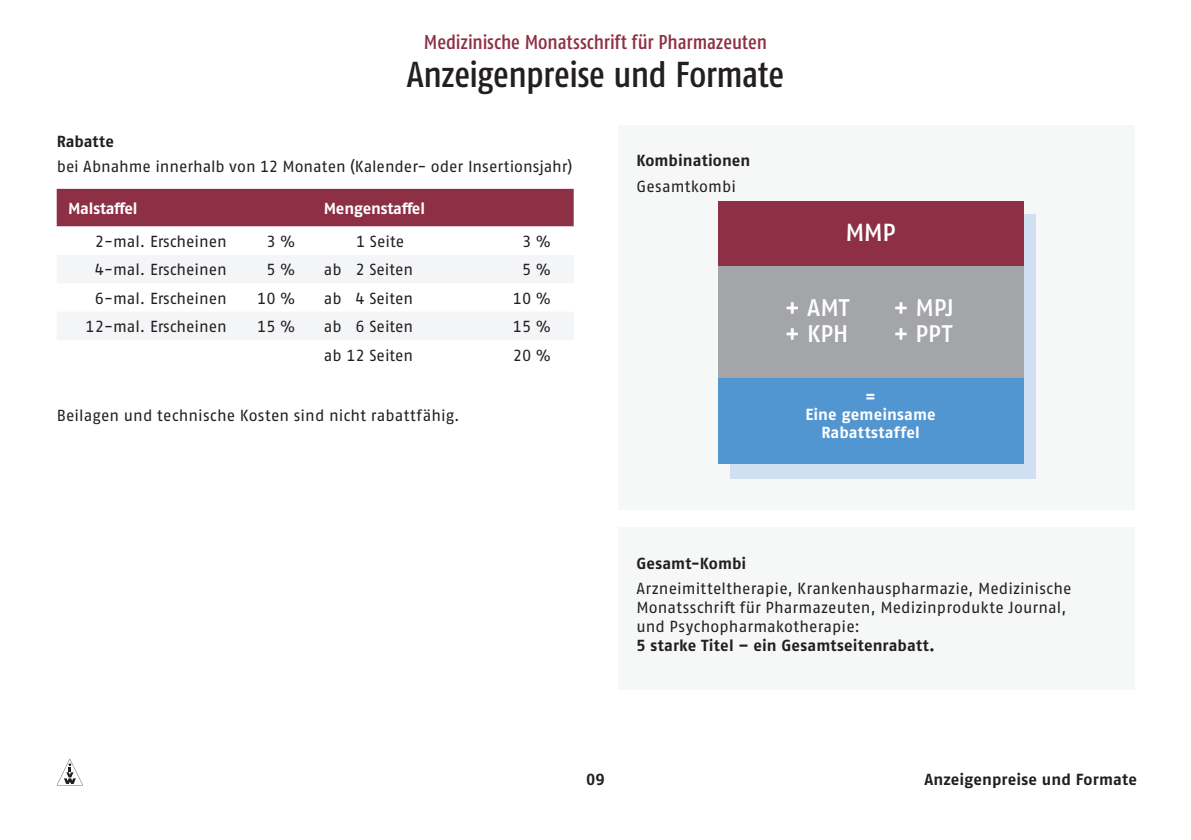
<style>
.page{position:relative;width:1191px;height:840px;background:#fff}
.page>*{position:absolute;margin:0;border:0;box-sizing:border-box;transform-origin:0 0}
.t1{font:500 condensed 36px "Fago Pro";letter-spacing:-.015em;color:#231f20}
.t2{font:500 24.6px "Fago Pro";color:#fff}
.t3{font:500 24px/26px "Fago Pro";letter-spacing:-.005em;color:#fff}
.t4{font:500 condensed 20px "Fago Pro";letter-spacing:-.005em;color:#8d2f45}
.t5{font:16px/19.2px "Fago Pro";color:#231f20}
.t6{font:700 16px "Fago Pro";letter-spacing:.005em;color:#231f20}
.t7{font:700 16px/18.2px "Fago Pro";color:#fff;text-align:center}
</style>
<div class="page">
<svg style="left:57px;top:758px;width:26px;height:26px"></svg>
<div style="left:618px;top:125px;width:516px;height:384px;background:#f6f7f7"></div>
<div style="left:618px;top:527px;width:516px;height:162px;background:#f6f7f7"></div>
<div style="left:731px;top:214px;width:305px;height:265px;background:#d0dff1"></div>
<div style="left:718px;top:201px;width:305px;height:64px;background:#8d2f45"></div>
<div style="left:718px;top:377px;width:305px;height:87px;background:#5296d1"></div>
<div style="left:718px;top:265px;width:305px;height:112px;background:#a4a5a9"></div>
<div style="left:57px;top:189px;width:516px;height:37px;background:#8d2f45"></div>
<svg style="left:57px;top:226px;width:516px;height:1px"></svg>
<svg style="left:57px;top:255px;width:516px;height:85px;fill:#f3f5f6"></svg>
<p class="t4" style="left:424px;top:29px;width:344px">Medizinische Monatsschrift für Pharmazeuten</p>
<h1 class="t1" style="left:407px;top:52px;width:379px">Anzeigenpreise und Formate</h1>
<p class="t6" style="left:57px;top:132px;width:59px">Rabatte</p>
<p class="t5" style="left:57px;top:157px;width:517px">bei Abnahme innerhalb von 12 Monaten (Kalender- oder Insertionsjahr)</p>
<p class="t7" style="left:68px;top:199px;width:71px">Malstaffel</p>
<p class="t7" style="left:324px;top:199px;width:103px">Mengenstaffel</p>
<p class="t5" style="left:95px;top:232px;width:134px">2-mal. Erscheinen</p>
<p class="t5" style="left:266px;top:232px;width:31px">3 %</p>
<p class="t5" style="left:356px;top:232px;width:49px">1 Seite</p>
<p class="t5" style="left:522px;top:232px;width:31px">3 %</p>
<p class="t5" style="left:95px;top:260px;width:134px">4-mal. Erscheinen</p>
<p class="t5" style="left:266px;top:260px;width:31px">5 %</p>
<p class="t5" style="left:324px;top:260px;width:91px">ab 2 Seiten</p>
<p class="t5" style="left:522px;top:260px;width:31px">5 %</p>
<p class="t5" style="left:95px;top:288px;width:134px">6-mal. Erscheinen</p>
<p class="t5" style="left:257px;top:288px;width:40px">10 %</p>
<p class="t5" style="left:324px;top:288px;width:91px">ab 4 Seiten</p>
<p class="t5" style="left:513px;top:288px;width:40px">10 %</p>
<p class="t5" style="left:86px;top:317px;width:143px">12-mal. Erscheinen</p>
<p class="t5" style="left:257px;top:317px;width:40px">15 %</p>
<p class="t5" style="left:324px;top:317px;width:91px">ab 6 Seiten</p>
<p class="t5" style="left:513px;top:317px;width:40px">15 %</p>
<p class="t5" style="left:324px;top:345px;width:91px">ab 12 Seiten</p>
<p class="t5" style="left:513px;top:345px;width:40px">20 %</p>
<p class="t5" style="left:57px;top:406px;width:404px">Beilagen und technische Kosten sind nicht rabattfähig.</p>
<p class="t6" style="left:636px;top:151px;width:116px">Kombinationen</p>
<p class="t5" style="left:636px;top:176px;width:101px">Gesamtkombi</p>
<h2 class="t2" style="left:845px;top:218px;width:52px">MMP</h2>
<h3 class="t3" style="left:785px;top:294px;width:66px">+ AMT + KPH</h3>
<h3 class="t3" style="left:893px;top:294px;width:62px">+ MPJ + PPT</h3>
<p class="t7" style="left:805px;top:387px;width:132px">=<br>Eine gemeinsame<br>Rabattstaffel</p>
<p class="t6" style="left:636px;top:553px;width:111px">Gesamt-Kombi</p>
<p class="t5" style="left:636px;top:578px;width:436px">Arzneimitteltherapie, Krankenhauspharmazie, Medizinische<br>Monatsschrift für Pharmazeuten, Medizinprodukte Journal, und Psychopharmakotherapie:</p>
<p class="t6" style="left:636px;top:635px;width:300px">5 starke Titel – ein Gesamtseitenrabatt.</p>
<p class="t6" style="left:586px;top:769px;width:20px">09</p>
<p class="t6" style="left:924px;top:769px;width:214px">Anzeigenpreise und Formate</p>
</div>
